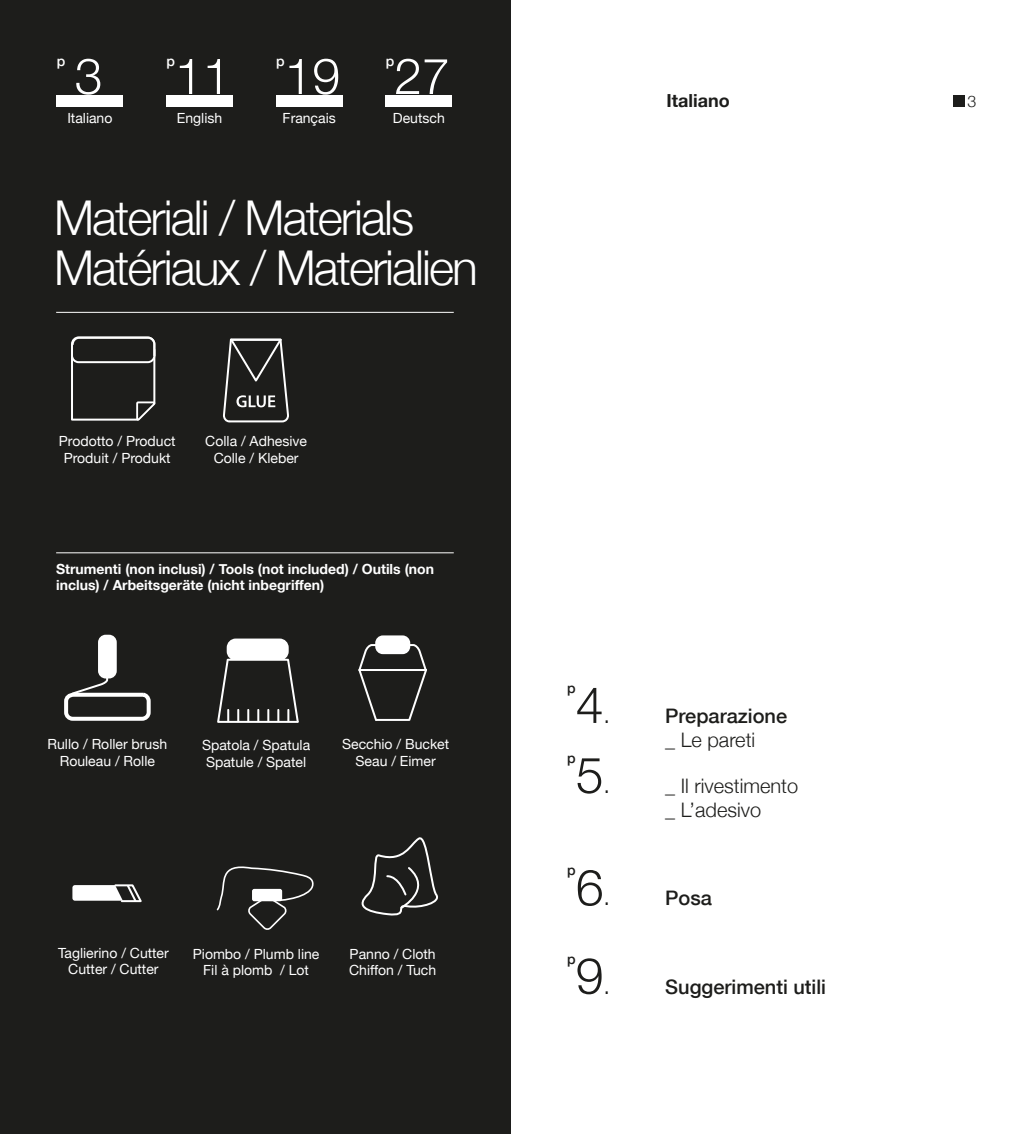
<style>
.page{position:relative;width:1021px;height:1134px;background:#fff}
.page>*{position:absolute;margin:0;border:0;box-sizing:border-box;transform-origin:0 0}
.t1{font:300 50px "Helvetica Neue";color:#fff}
.t2{font:300 48px/50.4px "Helvetica Neue";letter-spacing:-.04em;color:#fff}
.t3{font:500 20px/24px "Helvetica Neue";color:#1d1d1b}
.t4{font:300 20px/24px "Helvetica Neue";color:#1d1d1b}
.t5{font:700 18px "Helvetica Neue";color:#1d1d1b}
.t6{font:300 16px "Helvetica Neue";color:#1d1d1b}
.t7{font:14px/16.8px "Helvetica Neue";color:#fff;text-align:center}
.t8{font:700 14px/16.8px "Helvetica Neue";color:#fff}
.t9{font:500 14px "Helvetica Neue";color:#1d1d1b}
.t10{font:500 14px "Helvetica Neue";color:#fff}
.s1{font-weight:300;font-size:50px}
.s2{font-weight:300;font-size:24px}
.s3{font-weight:300}
.s4{font-size:50px}
.s5{font-size:24px}
</style>
<div class="page">
<div style="left:0;top:0;width:510px;height:1134px;background:#1d1d1b"></div>
<hr style="left:56px;top:552px;width:398px;height:1px;background:#fff">
<svg style="left:224px;top:338px;width:65px;height:85px"></svg>
<div style="left:99px;top:636px;width:17px;height:41px;background:#fff;border-radius:7px"></div>
<div style="left:98px;top:635px;width:19px;height:43px;border:2px solid #fff;border-radius:7px"></div>
<svg style="left:64px;top:675px;width:87px;height:46px"></svg>
<div style="left:376px;top:636px;width:33px;height:17px;background:#fff;border-radius:7px"></div>
<div style="left:375px;top:635px;width:35px;height:19px;border:2px solid #fff;border-radius:7px"></div>
<svg style="left:358px;top:643px;width:69px;height:78px"></svg>
<hr style="left:56px;top:312px;width:398px;height:1px;background:#fff">
<div style="left:228px;top:639px;width:60px;height:20px;background:#fff;border-radius:8px"></div>
<div style="left:227px;top:638px;width:62px;height:22px;border:2px solid #fff;border-radius:8px"></div>
<svg style="left:217px;top:657px;width:82px;height:66px"></svg>
<svg style="left:216px;top:866px;width:98px;height:64px"></svg>
<div style="left:57px;top:96px;width:66px;height:11px;background:#fff"></div>
<div style="left:166px;top:96px;width:67px;height:11px;background:#fff"></div>
<div style="left:276px;top:96px;width:66px;height:11px;background:#fff"></div>
<div style="left:385px;top:96px;width:67px;height:11px;background:#fff"></div>
<div style="left:953px;top:96px;width:11px;height:11px;background:#1d1d1b"></div>
<svg style="left:71px;top:336px;width:85px;height:85px"></svg>
<svg style="left:72px;top:884px;width:70px;height:19px"></svg>
<svg style="left:361px;top:837px;width:77px;height:79px"></svg>
<p class="t10" style="left:57px;top:50px;width:10px">p</p>
<h1 class="t1" style="left:75px;top:36px;width:29px">3</h1>
<p class="t7" style="left:67px;top:110px;width:47px">Italiano</p>
<p class="t10" style="left:166px;top:50px;width:10px">p</p>
<h1 class="t1" style="left:175px;top:36px;width:57px">11</h1>
<p class="t7" style="left:177px;top:110px;width:47px">English</p>
<p class="t10" style="left:276px;top:50px;width:10px">p</p>
<h1 class="t1" style="left:284px;top:36px;width:57px">19</h1>
<p class="t7" style="left:282px;top:110px;width:55px">Français</p>
<p class="t10" style="left:385px;top:50px;width:10px">p</p>
<h1 class="t1" style="left:394px;top:36px;width:57px">27</h1>
<p class="t7" style="left:393px;top:110px;width:53px">Deutsch</p>
<h2 class="t2" style="left:54px;top:190px;width:425px">Materiali / Materials<br>Matériaux / Materialien</h2>
<p class="t7" style="left:59px;top:434px;width:118px">Prodotto / Product<br>Produit / Produkt</p>
<p class="t7" style="left:205px;top:434px;width:103px">Colla / Adhesive<br>Colle / Kleber</p>
<p class="t8" style="left:56px;top:561px;width:379px">Strumenti (non inclusi) / Tools (not included) / Outils (non inclus) / Arbeitsgeräte (nicht inbegriffen)</p>
<p class="t7" style="left:48px;top:736px;width:121px">Rullo / Roller brush<br>Rouleau / Rolle</p>
<p class="t7" style="left:202px;top:737px;width:110px;text-align:left">Spatola / Spatula<br>Spatule / Spatel</p>
<p class="t7" style="left:342px;top:736px;width:109px">Secchio / Bucket<br>Seau / Eimer</p>
<p class="t7" style="left:58px;top:945px;width:112px">Taglierino / Cutter<br>Cutter / Cutter</p>
<p class="t7" style="left:193px;top:946px;width:128px">Piombo / Plumb line<br>Fil à plomb / Lot</p>
<p class="t7" style="left:349px;top:946px;width:89px;text-align:left">Panno / Cloth<br>Chiffon / Tuch</p>
<p class="t5" style="left:666px;top:87px;width:65px">Italiano</p>
<p class="t9" style="left:567px;top:677px;width:10px">p</p>
<h3 class="t3" style="left:665px;top:703px;width:123px;text-indent:-89px"><span class="s1">4</span><span class="s2">.</span> Preparazione <span class="s3">_ Le pareti</span></h3>
<p class="t9" style="left:567px;top:747px;width:10px">p</p>
<h3 class="t4" style="left:665px;top:773px;width:134px;text-indent:-89px"><span class="s4">5</span><span class="s5">.</span> _ Il rivestimento _ L’adesivo</h3>
<p class="t9" style="left:567px;top:859px;width:10px">p</p>
<h3 class="t3" style="left:575px;top:885px;width:138px"><span class="s1">6</span><span class="s2">.</span> Posa</h3>
<p class="t9" style="left:567px;top:947px;width:10px">p</p>
<h3 class="t3" style="left:575px;top:974px;width:252px"><span class="s1">9</span><span class="s2">.</span> Suggerimenti utili</h3>
<p class="t6" style="left:967px;top:88px;width:10px">3</p>
</div>
